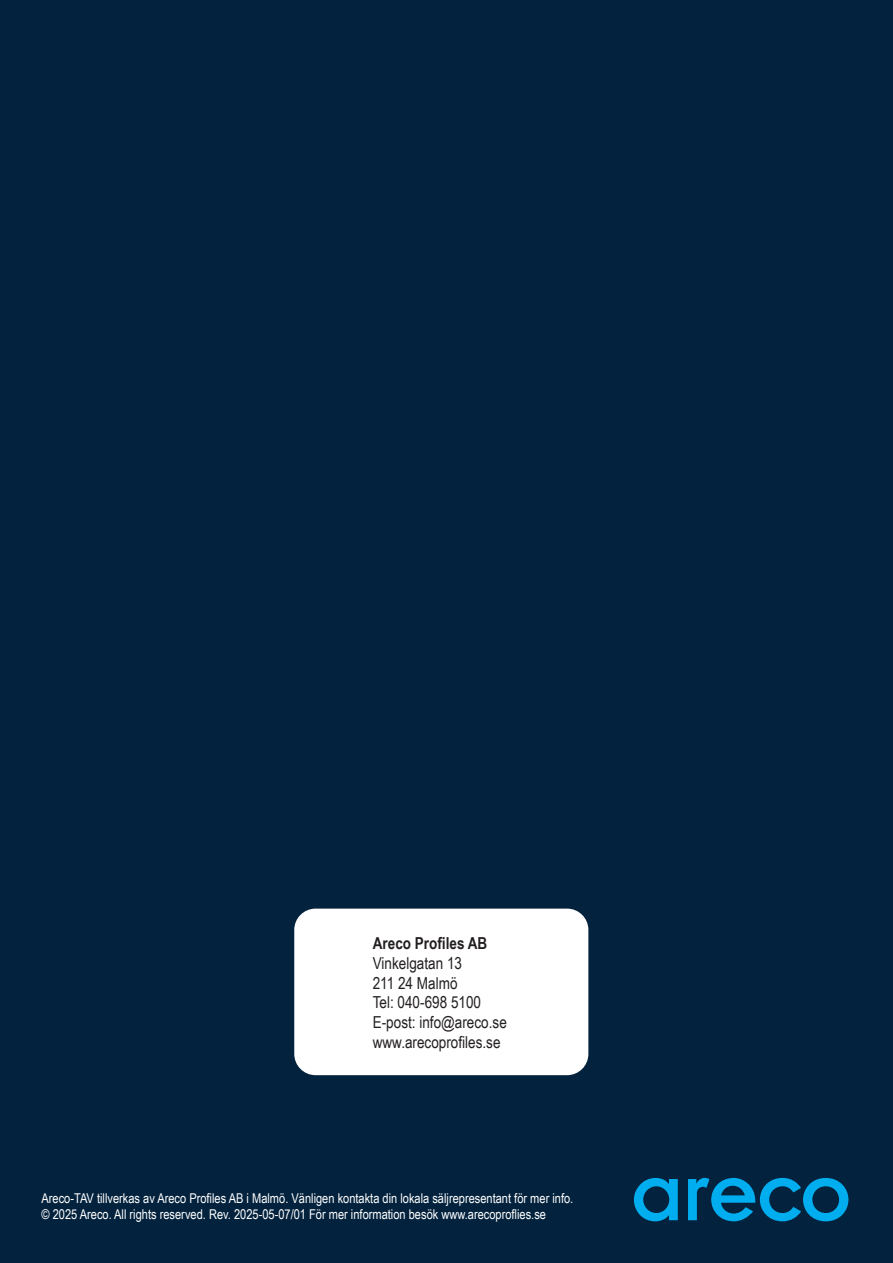
<style>
.page{position:relative;width:893px;height:1263px;background:#03223d}
.page>*{position:absolute;margin:0;border:0;box-sizing:border-box;transform-origin:0 0}
.t1{font:16.5px/19.8px "Arial Narrow";color:#231f20}
.t2{font:700 16.5px "Arial Narrow";color:#231f20}
.t3{font:13.5px/16.2px "Arial Narrow";color:#fff}
</style>
<div class="page">
<svg style="left:634px;top:1178px;width:44px;height:43px"></svg>
<svg style="left:688px;top:1178px;width:160px;height:43px"></svg>
<div style="left:294px;top:909px;width:294px;height:166px;background:#fff;border-radius:21px"></div>
<p class="t2" style="left:373px;top:931px;width:116px">Areco Profiles AB</p>
<p class="t1" style="left:373px;top:952px;width:136px">Vinkelgatan 13<br>211 24 Malmö<br>Tel: 040-698 5100<br>E-post: info@areco.se www.arecoprofiles.se</p>
<p class="t3" style="left:41px;top:1190px;width:533px">Areco-TAV tillverkas av Areco Profiles AB i Malmö. Vänligen kontakta din lokala säljrepresentant för mer info. © 2025 Areco. All rights reserved. Rev. 2025-05-07/01 För mer information besök www.arecoproflies.se</p>
</div>
